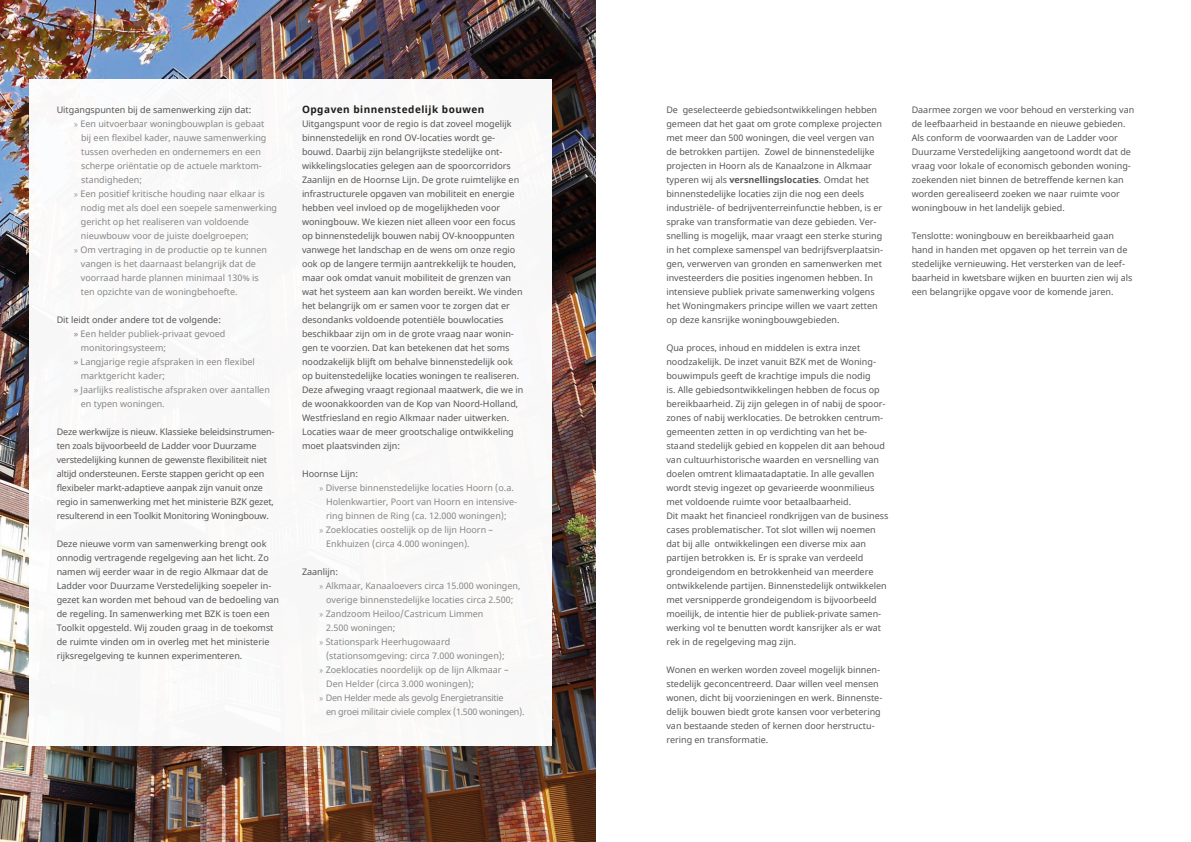
<style>
.page{position:relative;width:1191px;height:842px;background:#fff}
.page>*{position:absolute;margin:0;border:0;box-sizing:border-box;transform-origin:0 0}
.t1{font:700 10px "Noto Sans";letter-spacing:.05em;color:#1d1d1b}
.t2{font:9px/14px "Noto Sans";color:#575756}
.t3{font:9px "Noto Sans";color:#878787}
.t4{font:9px "Noto Sans";letter-spacing:-.03em;color:#878787}
.s1{font-family:"Avenir";font-weight:300}
.s2{font-weight:700}
</style>
<div class="page">
<img style="left:0;top:0;width:595px;height:842px">
<div style="left:29px;top:79px;width:523px;height:667px;background:#f9f8f8"></div>
<p class="t2" style="left:57px;top:103px;width:196px">Uitgangspunten bij de samenwerking zijn dat:</p>
<p class="t3" style="left:74px;top:117px;width:192px"><span class="s1">»</span> Een uitvoerbaar woningbouwplan is gebaat</p>
<p class="t3" style="left:81px;top:131px;width:187px">bij een flexibel kader, nauwe samenwerking</p>
<p class="t3" style="left:81px;top:145px;width:181px">tussen overheden en ondernemers en een</p>
<p class="t3" style="left:81px;top:159px;width:182px">scherpe oriëntatie op de actuele marktom-</p>
<p class="t3" style="left:81px;top:173px;width:63px">standigheden;</p>
<p class="t3" style="left:74px;top:187px;width:192px"><span class="s1">»</span> Een positief kritische houding naar elkaar is</p>
<p class="t3" style="left:81px;top:201px;width:198px">nodig met als doel een soepele samenwerking</p>
<p class="t3" style="left:81px;top:215px;width:170px">gericht op het realiseren van voldoende</p>
<p class="t3" style="left:81px;top:229px;width:170px">nieuwbouw voor de juiste doelgroepen;</p>
<p class="t3" style="left:74px;top:243px;width:195px"><span class="s1">»</span> Om vertraging in de productie op te kunnen</p>
<p class="t3" style="left:81px;top:257px;width:177px">vangen is het daarnaast belangrijk dat de</p>
<p class="t3" style="left:81px;top:271px;width:180px">voorraad harde plannen minimaal 130% is</p>
<p class="t3" style="left:81px;top:285px;width:158px">ten opzichte van de woningbehoefte.</p>
<p class="t2" style="left:57px;top:313px;width:166px">Dit leidt onder andere tot de volgende:</p>
<p class="t3" style="left:74px;top:327px;width:153px">» Een helder publiek-privaat gevoed</p>
<p class="t3" style="left:81px;top:341px;width:87px">monitoringsysteem;</p>
<p class="t3" style="left:74px;top:355px;width:183px">» Langjarige regie afspraken in een flexibel</p>
<p class="t3" style="left:81px;top:369px;width:86px">marktgericht kader;</p>
<p class="t3" style="left:74px;top:383px;width:198px">» Jaarlijks realistische afspraken over aantallen</p>
<p class="t3" style="left:81px;top:397px;width:85px">en typen woningen.</p>
<p class="t2" style="left:57px;top:425px;width:219px">Deze werkwijze is nieuw. Klassieke beleidsinstrumen&shy;ten zoals bijvoorbeeld de Ladder voor Duurzame verstedelijking kunnen de gewenste flexibiliteit niet altijd ondersteunen. Eerste stappen gericht op een flexibeler markt-adaptieve aanpak zijn vanuit onze regio in samenwerking met het ministerie BZK gezet, resulterend in een Toolkit Monitoring Woningbouw.</p>
<p class="t2" style="left:57px;top:537px;width:224px">Deze nieuwe vorm van samenwerking brengt ook onnodig vertragende regelgeving aan het licht. Zo namen wij eerder waar in de regio Alkmaar dat de Ladder voor Duurzame Verstedelijking soepeler in&shy;gezet kan worden met behoud van de bedoeling van de regeling. In samenwerking met BZK is toen een Toolkit opgesteld. Wij zouden graag in de toekomst de ruimte vinden om in overleg met het ministerie rijksregelgeving te kunnen experimenteren.</p>
<p class="t1" style="left:302px;top:102px;width:184px">Opgaven binnenstedelijk bouwen</p>
<p class="t2" style="left:302px;top:117px;width:223px">Uitgangspunt voor de regio is dat zoveel mogelijk binnenstedelijk en rond OV-locaties wordt ge&shy;bouwd. Daarbij zijn belangrijkste stedelijke ont&shy;wikkelingslocaties gelegen aan de spoorcorridors Zaanlijn en de Hoornse Lijn. De grote ruimtelijke en infrastructurele opgaven van mobiliteit en energie hebben veel invloed op de mogelijkheden voor woningbouw. We kiezen niet alleen voor een focus op binnenstedelijk bouwen nabij OV-knooppunten vanwege het landschap en de wens om onze regio ook op de langere termijn aantrekkelijk te houden, maar ook omdat vanuit mobiliteit de grenzen van wat het systeem aan kan worden bereikt. We vinden het belangrijk om er samen voor te zorgen dat er desondanks voldoende potentiële bouwlocaties beschikbaar zijn om in de grote vraag naar wonin&shy;gen te voorzien. Dat kan betekenen dat het soms noodzakelijk blijft om behalve binnenstedelijk ook op buitenstedelijke locaties woningen te realiseren.<br>Deze afweging vraagt regionaal maatwerk, die we in de woonakkoorden van de Kop van Noord-Holland, Westfriesland en regio Alkmaar nader uitwerken.<br>Locaties waar de meer grootschalige ontwikkeling moet plaatsvinden zijn:</p>
<p class="t2" style="left:302px;top:467px;width:58px">Hoornse Lijn:</p>
<p class="t3" style="left:319px;top:481px;width:196px"><span class="s1">»</span> Diverse binnenstedelijke locaties Hoorn (o.a.</p>
<p class="t3" style="left:326px;top:495px;width:193px">Holenkwartier, Poort van Hoorn en intensive-</p>
<p class="t3" style="left:326px;top:509px;width:182px">ring binnen de Ring (ca. 12.000 woningen);</p>
<p class="t3" style="left:319px;top:523px;width:176px"><span class="s1">»</span> Zoeklocaties oostelijk op de lijn Hoorn –</p>
<p class="t3" style="left:326px;top:537px;width:145px">Enkhuizen (circa 4.000 woningen).</p>
<p class="t2" style="left:302px;top:565px;width:37px">Zaanlijn:</p>
<p class="t3" style="left:319px;top:579px;width:203px"><span class="s1">»</span> Alkmaar, Kanaaloevers circa 15.000 woningen,</p>
<p class="t3" style="left:326px;top:593px;width:189px">overige binnenstedelijke locaties circa 2.500;</p>
<p class="t3" style="left:319px;top:607px;width:166px"><span class="s1">»</span> Zandzoom Heiloo/Castricum Limmen</p>
<p class="t3" style="left:326px;top:621px;width:71px">2.500 woningen;</p>
<p class="t3" style="left:319px;top:635px;width:133px"><span class="s1">»</span> Stationspark Heerhugowaard</p>
<p class="t3" style="left:326px;top:649px;width:180px">(stationsomgeving: circa 7.000 woningen);</p>
<p class="t3" style="left:319px;top:663px;width:191px"><span class="s1">»</span> Zoeklocaties noordelijk op de lijn Alkmaar –</p>
<p class="t3" style="left:326px;top:677px;width:150px">Den Helder (circa 3.000 woningen);</p>
<p class="t4" style="left:319px;top:691px;width:186px"><span class="s1">»</span> Den Helder mede als gevolg Energietransitie</p>
<p class="t4" style="left:326px;top:705px;width:200px">en groei militair civiele complex (1.500 woningen).</p>
<p class="t2" style="left:666px;top:103px;width:218px">De geselecteerde gebiedsontwikkelingen hebben gemeen dat het gaat om grote complexe projecten met meer dan 500 woningen, die veel vergen van de betrokken partijen. Zowel de binnenstedelijke projecten in Hoorn als de Kanaalzone in Alkmaar typeren wij als <span class="s2">versnellingslocaties</span>. Omdat het binnenstedelijke locaties zijn die nog een deels industriële- of bedrijventerreinfunctie hebben, is er sprake van transformatie van deze gebieden. Ver&shy;snelling is mogelijk, maar vraagt een sterke sturing in het complexe samenspel van bedrijfsverplaatsin&shy;gen, verwerven van gronden en samenwerken met investeerders die posities ingenomen hebben. In intensieve publiek private samenwerking volgens het Woningmakers principe willen we vaart zetten op deze kansrijke woningbouwgebieden.</p>
<p class="t2" style="left:666px;top:341px;width:223px">Qua proces, inhoud en middelen is extra inzet noodzakelijk. De inzet vanuit BZK met de Woning&shy;bouwimpuls geeft de krachtige impuls die nodig<br>is. Alle gebiedsontwikkelingen hebben de focus op bereikbaarheid. Zij zijn gelegen in of nabij de spoor&shy;zones of nabij werklocaties. De betrokken centrum&shy;gemeenten zetten in op verdichting van het be&shy;staand stedelijk gebied en koppelen dit aan behoud van cultuurhistorische waarden en versnelling van doelen omtrent klimaatadaptatie. In alle gevallen wordt stevig ingezet op gevarieerde woonmilieus met voldoende ruimte voor betaalbaarheid.<br>Dit maakt het financieel rondkrijgen van de business cases problematischer. Tot slot willen wij noemen dat bij alle ontwikkelingen een diverse mix aan partijen betrokken is. Er is sprake van verdeeld grondeigendom en betrokkenheid van meerdere ontwikkelende partijen. Binnenstedelijk ontwikkelen met versnipperde grondeigendom is bijvoorbeeld moeilijk, de intentie hier de publiek-private samen&shy;werking vol te benutten wordt kansrijker als er wat rek in de regelgeving mag zijn.</p>
<p class="t2" style="left:666px;top:663px;width:217px">Wonen en werken worden zoveel mogelijk binnen&shy;stedelijk geconcentreerd. Daar willen veel mensen wonen, dicht bij voorzieningen en werk. Binnenste&shy;delijk bouwen biedt grote kansen voor verbetering van bestaande steden of kernen door herstructu&shy;rering en transformatie.</p>
<p class="t2" style="left:911px;top:103px;width:224px">Daarmee zorgen we voor behoud en versterking van de leefbaarheid in bestaande en nieuwe gebieden.<br>Als conform de voorwaarden van de Ladder voor Duurzame Verstedelijking aangetoond wordt dat de vraag voor lokale of economisch gebonden woning&shy;zoekenden niet binnen de betreffende kernen kan worden gerealiseerd zoeken we naar ruimte voor woningbouw in het landelijk gebied.</p>
<p class="t2" style="left:911px;top:229px;width:222px">Tenslotte: woningbouw en bereikbaarheid gaan hand in handen met opgaven op het terrein van de stedelijke vernieuwing. Het versterken van de leef&shy;baarheid in kwetsbare wijken en buurten zien wij als een belangrijke opgave voor de komende jaren.</p>
</div>
